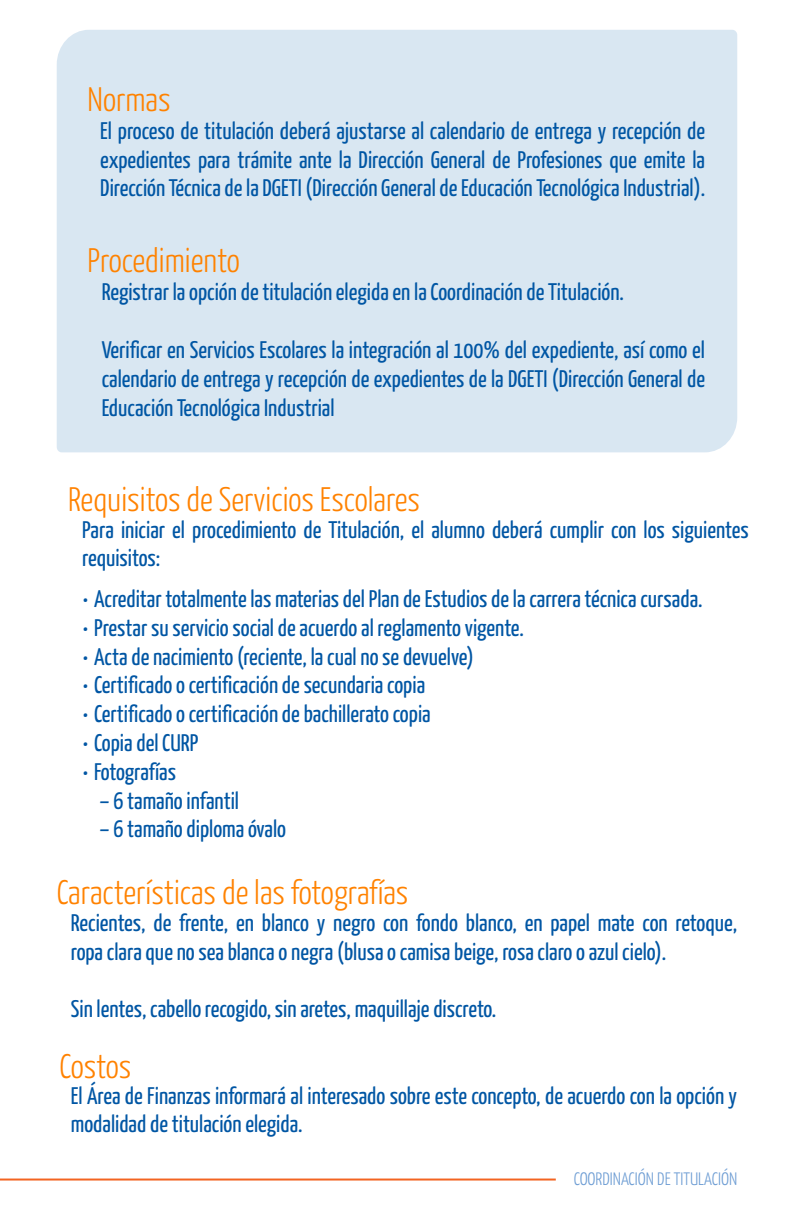
<style>
.page{position:relative;width:794px;height:1224px;background:#fff}
.page>*{position:absolute;margin:0;border:0;box-sizing:border-box;transform-origin:0 0}
.SUBTÍTULOS{font:300 34px "Yanone Kaffeesatz";color:#ff8200}
.PARRAFOS{font:24px/28.8px "Yanone Kaffeesatz";color:#0056a4}
.TITULOS{font:300 18px "Yanone Kaffeesatz";color:#6f9ed4}
</style>
<div class="page">
<div style="left:57px;top:30px;width:680px;height:422px;background:#d9e7f2"></div>
<hr style="left:0;top:1179px;width:556px;height:2px;background:#f36421">
<p class="SUBTÍTULOS" style="left:87px;top:78px;width:84px">Normas</p>
<p class="PARRAFOS" style="left:100px;top:115px;width:606px;text-align:justify">El proceso de titulación deberá ajustarse al calendario de entrega y recepción de expedientes para trámite ante la Dirección General de Profesiones que emite la Dirección Técnica de la DGETI (Dirección General de Educación Tecnológica Industrial).</p>
<p class="SUBTÍTULOS" style="left:87px;top:240px;width:154px">Procedimiento</p>
<p class="PARRAFOS" style="left:102px;top:277px;width:524px">Registrar la opción de titulación elegida en la Coordinación de Titulación.</p>
<p class="PARRAFOS" style="left:102px;top:335px;width:605px;text-align:justify">Verificar en Servicios Escolares la integración al 100% del expediente, así como el calendario de entrega y recepción de expedientes de la DGETI (Dirección General de Educación Tecnológica Industrial</p>
<p class="SUBTÍTULOS" style="left:68px;top:479px;width:353px">Requisitos de Servicios Escolares</p>
<p class="PARRAFOS" style="left:82px;top:514px;width:668px">Para iniciar el procedimiento de Titulación, el alumno deberá cumplir con los siguientes requisitos:</p>
<p class="PARRAFOS" style="left:83px;top:584px;width:621px">• Acreditar totalmente las materias del Plan de Estudios de la carrera técnica cursada.</p>
<p class="PARRAFOS" style="left:83px;top:612px;width:442px">• Prestar su servicio social de acuerdo al reglamento vigente.</p>
<p class="PARRAFOS" style="left:83px;top:641px;width:392px">• Acta de nacimiento (reciente, la cual no se devuelve)</p>
<p class="PARRAFOS" style="left:83px;top:670px;width:344px">• Certificado o certificación de secundaria copia</p>
<p class="PARRAFOS" style="left:83px;top:699px;width:349px">• Certificado o certificación de bachillerato copia</p>
<p class="PARRAFOS" style="left:83px;top:728px;width:117px">• Copia del CURP</p>
<p class="PARRAFOS" style="left:83px;top:756px;width:95px">• Fotografías</p>
<p class="PARRAFOS" style="left:100px;top:785px;width:141px">– 6 tamaño infantil</p>
<p class="PARRAFOS" style="left:100px;top:814px;width:188px">– 6 tamaño diploma óvalo</p>
<p class="SUBTÍTULOS" style="left:57px;top:872px;width:353px">Características de las fotografías</p>
<p class="PARRAFOS" style="left:71px;top:907px;width:668px">Recientes, de frente, en blanco y negro con fondo blanco, en papel mate con retoque, ropa clara que no sea blanca o negra (blusa o camisa beige, rosa claro o azul cielo).</p>
<p class="PARRAFOS" style="left:71px;top:994px;width:427px">Sin lentes, cabello recogido, sin aretes, maquillaje discreto.</p>
<p class="SUBTÍTULOS" style="left:59px;top:1046px;width:73px">Costos</p>
<p class="PARRAFOS" style="left:71px;top:1080px;width:667px">El Área de Finanzas informará al interesado sobre este concepto, de acuerdo con la opción y modalidad de titulación elegida.</p>
<p class="TITULOS" style="left:574px;top:1168px;width:165px">COORDINACIÓN DE TITULACIÓN</p>
</div>
